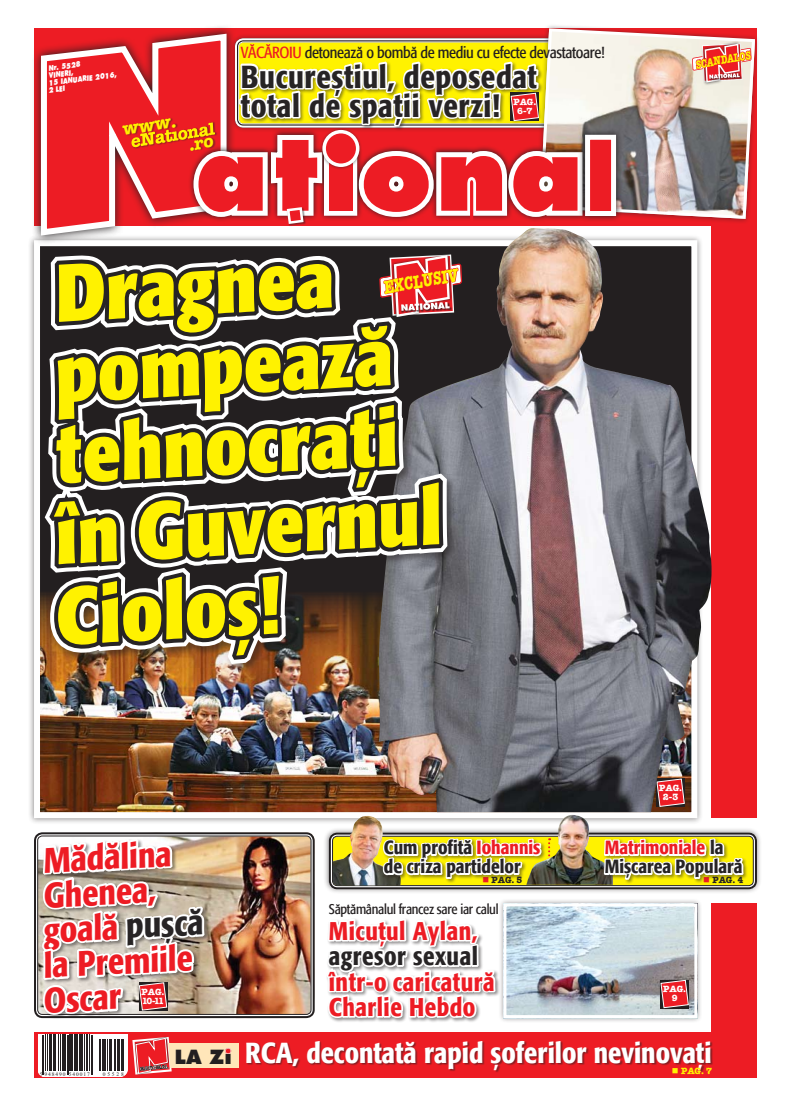
<style>
.page{position:relative;width:791px;height:1106px;background:#fff}
.page>*{position:absolute;margin:0;border:0;box-sizing:border-box;transform-origin:0 0}
.t1{font:100.7px "Futura Extra Bold Rom";color:#ed1c24}
.t2{font:700 condensed 80.6px/80.6px "R Formata";color:#fff200}
.t3{font:500 condensed 35.1px/35px "R Formata";color:#ed1c24}
.t4{font:500 condensed 31.6px/29px "R Formata";letter-spacing:.02em;color:#272425}
.t5{font:500 condensed 28.8px "R Formata";color:#fff}
.t6{font:500 condensed 25.5px/25.4px "R Formata";letter-spacing:.02em;color:#ed1c24}
.t7{font:500 condensed 25.5px "R Formata";letter-spacing:.02em;color:#272425}
.t8{font:19.1px "Futura Extra Bold Rom";color:#231f20}
.t9{font:500 condensed 19px/19px "R Formata";color:#272425}
.t10{font:18.5px "American Type Writer Bold Rom";color:#fff200;scale:.73 1}
.t11{font:17.6px "American Type Writer Bold Rom";color:#fff200}
.t12{font:16px "R Formata Condensed";letter-spacing:-.02em;color:#231f20}
.t13{font:14px "R Formata Condensed";letter-spacing:-.02em;color:#231f20}
.t14{font:11.6px "American Type Writer Bold Rom";color:#fff200;scale:.73 1}
.t15{font:9px/9px "American Type Writer Bold Rom";color:#fff;text-align:center}
.t16{font:9px "American Type Writer Bold Rom";color:#272425}
.t17{font:9px "American Type Writer Bold Rom";color:#fff200}
.t18{font:7.3px/7.3px "Futura Extra Bold Rom";color:#fff;scale:.8 1}
.t19{font:5.5px "Times New Roman";letter-spacing:.18em;color:#231f20}
.s1{color:#ed1c24}
.s2{font-size:70.7px}
.s3{color:#272425}
</style>
<div class="page">
<div style="left:712px;top:28px;width:45px;height:790px;background:#ed1c24"></div>
<div style="left:712px;top:903px;width:45px;height:174px;background:#ed1c24"></div>
<div style="left:323px;top:827px;width:468px;height:102px;background:#231f20;opacity:.5"></div>
<div style="left:34px;top:1032px;width:723px;height:45px;background:#ed1c24"></div>
<div style="left:246px;top:1041px;width:507px;height:39px;background:#231f20;opacity:.5"></div>
<img style="left:587px;top:311px;width:124px;height:501px">
<div style="left:534px;top:23px;width:231px;height:206px;background:#231f20;opacity:.5"></div>
<img style="left:587px;top:27px;width:169px;height:101px">
<svg style="left:587px;top:128px;width:178px;height:183px"></svg>
<svg style="left:587px;top:128px;width:39px;height:98px"></svg>
<div style="left:585px;top:135px;width:31px;height:81px;background:#ed1c24;border:5px solid #fff"></div>
<div style="left:702px;top:41px;width:45px;height:49px;background:#231f20;opacity:.75"></div>
<div style="left:709px;top:73px;width:37px;height:12px;background:#231f20;opacity:.75"></div>
<svg style="left:692px;top:43px;width:59px;height:40px"></svg>
<div style="left:42px;top:253px;width:571px;height:527px;background:#231f20;opacity:.5"></div>
<div style="left:498px;top:898px;width:209px;height:129px;background:#231f20;opacity:.5"></div>
<img style="left:587px;top:907px;width:106px;height:107px">
<div style="left:503px;top:903px;width:194px;height:115px;border:3px solid #fff"></div>
<div style="left:657px;top:976px;width:39px;height:39px;background:#231f20;opacity:.5"></div>
<svg style="left:660px;top:979px;width:29px;height:29px"></svg>
<img style="left:587px;top:818px;width:15px;height:66px">
<div style="left:603px;top:837px;width:183px;height:62px;background:#231f20;opacity:.5"></div>
<svg style="left:602px;top:689px;width:143px;height:205px"></svg>
<img style="left:35px;top:23px;width:552px;height:1057px">
<p class="t18" style="left:45px;top:65px;width:89px;text-indent:3px;rotate:-7deg">Nr. 5528<br>vin eri,<br>15 ian uarie 2016,<br>2 LEI</p>
<p class="t11" style="left:121px;top:119px;width:56px;rotate:-9deg">www.</p>
<p class="t12" style="left:241px;top:43px;width:365px"><span class="s1">Văcăroiu</span> detonează o bombă de mediu cu efecte devastatoare!</p>
<h3 class="t4" style="left:241px;top:63px;width:298px">Bucureștiul, deposedat total de spații verzi!</h3>
<p class="t15" style="left:513px;top:98px;width:24px">PAG.<br>6-7</p>
<h1 class="t1" style="left:195px;top:111px;width:389px">at<span class="s2">I</span>ona</h1>
<h2 class="t2" style="left:35px;top:256px;width:392px;rotate:-3deg">Dragnea pompează tehnocrați în Guvernul<br>Cioloș!</h2>
<p class="t10" style="left:382px;top:276px;width:105px;rotate:-10deg">EXCLUSIV</p>
<p class="t14" style="left:694px;top:57px;width:78px;rotate:-10deg">SCANDALOS</p>
<p class="t15" style="left:659px;top:783px;width:24px">PAG.<br>2-3</p>
<h3 class="t3" style="left:35px;top:844px;width:165px;rotate:-3deg">Mădălina<br>Ghenea, goală <span class="s3">pușcă </span>la Premiile<br>Oscar</h3>
<p class="t15" style="left:142px;top:987px;width:24px;text-align:left">PAG.<br>10-11</p>
<p class="t19" style="left:40px;top:1070px;width:52px">5 948490 540017</p>
<p class="t19" style="left:103px;top:1070px;width:22px">05258238</p>
<p class="t8" style="left:175px;top:1045px;width:58px">La Zi</p>
<p class="t9" style="left:384px;top:838px;width:158px">Cum profită <span class="s1">Iohannis </span>de criza partidelor</p>
<p class="t9" style="left:605px;top:838px;width:139px"><span class="s1">Matrimoniale</span> la<br>Mișcarea Populară</p>
<p class="t16" style="left:482px;top:873px;width:42px"><span class="s1">■</span> PAG. 5</p>
<p class="t16" style="left:703px;top:873px;width:42px"><span class="s1">■</span> PAG. 4</p>
<p class="t13" style="left:329px;top:901px;width:171px">Săptămânalul francez sare iar calul</p>
<h3 class="t6" style="left:329px;top:918px;width:150px">Micuțul Aylan,</h3>
<h3 class="t7" style="left:329px;top:942px;width:151px">agresor sexual</h3>
<h3 class="t6" style="left:329px;top:969px;width:167px">într-o caricatură<br>Charlie Hebdo</h3>
<p class="t15" style="left:663px;top:984px;width:24px">PAG.<br>9</p>
<h3 class="t5" style="left:245px;top:1037px;width:468px">RCA, decontată rapid șoferilor nevinovați</h3>
<p class="t17" style="left:672px;top:1065px;width:42px">■ PAG. 7</p>
</div>
